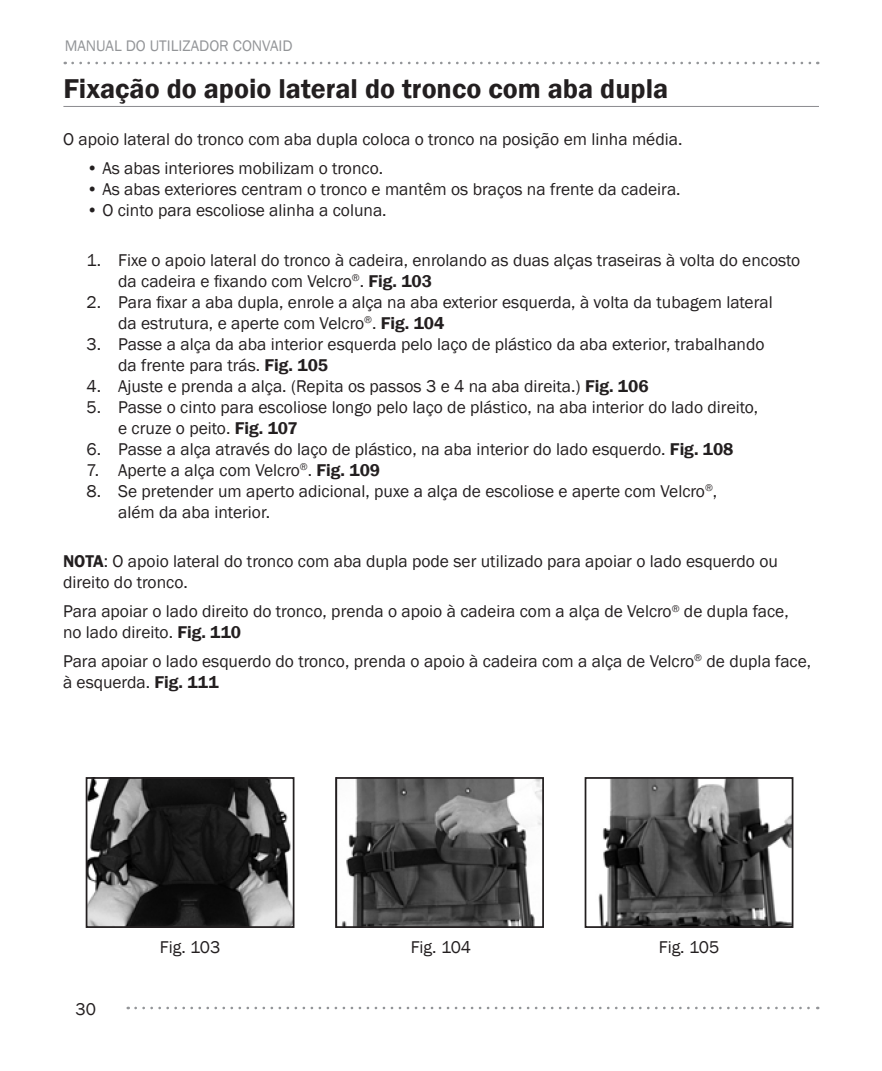
<style>
.page{position:relative;width:882px;height:1071px;background:#fff}
.page>*{position:absolute;margin:0;border:0;box-sizing:border-box;transform-origin:0 0}
.Etac_Sub_Header{font:600 28px "Franklin Gothic";color:#231f20}
.Etac_UG_Paragraph{font:17.5px/21px "Franklin Gothic";color:#231f20}
.t1{font:15.75px "Franklin Gothic";color:#939598}
.s1{font-weight:600}
</style>
<div class="page">
<svg style="left:73px;top:62px;width:745px;height:2px"></svg>
<svg style="left:136px;top:1007px;width:682px;height:2px"></svg>
<hr style="left:63px;top:106px;width:756px;height:1px;background:#8a8a8e">
<img style="left:89px;top:780px;width:202px;height:145px">
<div style="left:86px;top:777px;width:208px;height:151px;border:2px solid #231f20"></div>
<img style="left:341px;top:780px;width:200px;height:145px">
<div style="left:335px;top:777px;width:209px;height:151px;border:2px solid #231f20"></div>
<img style="left:598px;top:780px;width:192px;height:145px">
<div style="left:585px;top:777px;width:208px;height:151px;border:2px solid #231f20"></div>
<p class="t1" style="left:65px;top:36px;width:229px">MANUAL DO UTILIZADOR CONVAID</p>
<p class="Etac_Sub_Header" style="left:63px;top:72px;width:606px">Fixação do apoio lateral do tronco com aba dupla</p>
<p class="Etac_UG_Paragraph" style="left:63px;top:129px;width:621px">O apoio lateral do tronco com aba dupla coloca o tronco na posição em linha média.</p>
<p class="Etac_UG_Paragraph" style="left:87px;top:158px;width:298px">• As abas interiores mobilizam o tronco.</p>
<p class="Etac_UG_Paragraph" style="left:87px;top:179px;width:596px">• As abas exteriores centram o tronco e mantêm os braços na frente da cadeira.</p>
<p class="Etac_UG_Paragraph" style="left:87px;top:200px;width:302px">• O cinto para escoliose alinha a coluna.</p>
<p class="Etac_UG_Paragraph" style="left:118px;top:250px;width:684px;text-indent:-32px">1. Fixe o apoio lateral do tronco à cadeira, enrolando as duas alças traseiras à volta do encosto da cadeira e fixando com Velcro<sup>®</sup>. <span class="s1">Fig. 103</span></p>
<p class="Etac_UG_Paragraph" style="left:118px;top:292px;width:656px;text-indent:-32px">2. Para fixar a aba dupla, enrole a alça na aba exterior esquerda, à volta da tubagem lateral da estrutura, e aperte com Velcro<sup>®</sup>. <span class="s1">Fig. 104</span></p>
<p class="Etac_UG_Paragraph" style="left:118px;top:334px;width:648px;text-indent:-32px">3. Passe a alça da aba interior esquerda pelo laço de plástico da aba exterior, trabalhando da frente para trás. <span class="s1">Fig. 105</span></p>
<p class="Etac_UG_Paragraph" style="left:87px;top:376px;width:563px">4. Ajuste e prenda a alça. (Repita os passos 3 e 4 na aba direita.) <span class="s1">Fig. 106</span></p>
<p class="Etac_UG_Paragraph" style="left:118px;top:397px;width:642px;text-indent:-32px">5. Passe o cinto para escoliose longo pelo laço de plástico, na aba interior do lado direito, e cruze o peito. <span class="s1">Fig. 107</span></p>
<p class="Etac_UG_Paragraph" style="left:87px;top:439px;width:648px">6. Passe a alça através do laço de plástico, na aba interior do lado esquerdo. <span class="s1">Fig. 108</span></p>
<p class="Etac_UG_Paragraph" style="left:87px;top:460px;width:295px">7. Aperte a alça com Velcro<sup>®</sup>. <span class="s1">Fig. 109</span></p>
<p class="Etac_UG_Paragraph" style="left:118px;top:481px;width:601px;text-indent:-32px">8. Se pretender um aperto adicional, puxe a alça de escoliose e aperte com Velcro<sup>®</sup>, além da aba interior.</p>
<p class="Etac_UG_Paragraph" style="left:63px;top:552px;width:716px"><span class="s1">NOTA</span>: O apoio lateral do tronco com aba dupla pode ser utilizado para apoiar o lado esquerdo ou direito do tronco.</p>
<p class="Etac_UG_Paragraph" style="left:63px;top:601px;width:727px">Para apoiar o lado direito do tronco, prenda o apoio à cadeira com a alça de Velcro<sup>®</sup> de dupla face, no lado direito. <span class="s1">Fig. 110</span></p>
<p class="Etac_UG_Paragraph" style="left:63px;top:651px;width:750px">Para apoiar o lado esquerdo do tronco, prenda o apoio à cadeira com a alça de Velcro<sup>®</sup> de dupla face, à esquerda. <span class="s1">Fig. 111</span></p>
<p class="Etac_UG_Paragraph" style="left:75px;top:999px;width:22px">30</p>
<p class="Etac_UG_Paragraph" style="left:160px;top:937px;width:62px">Fig. 103</p>
<p class="Etac_UG_Paragraph" style="left:411px;top:937px;width:62px">Fig. 104</p>
<p class="Etac_UG_Paragraph" style="left:659px;top:937px;width:62px">Fig. 105</p>
</div>
